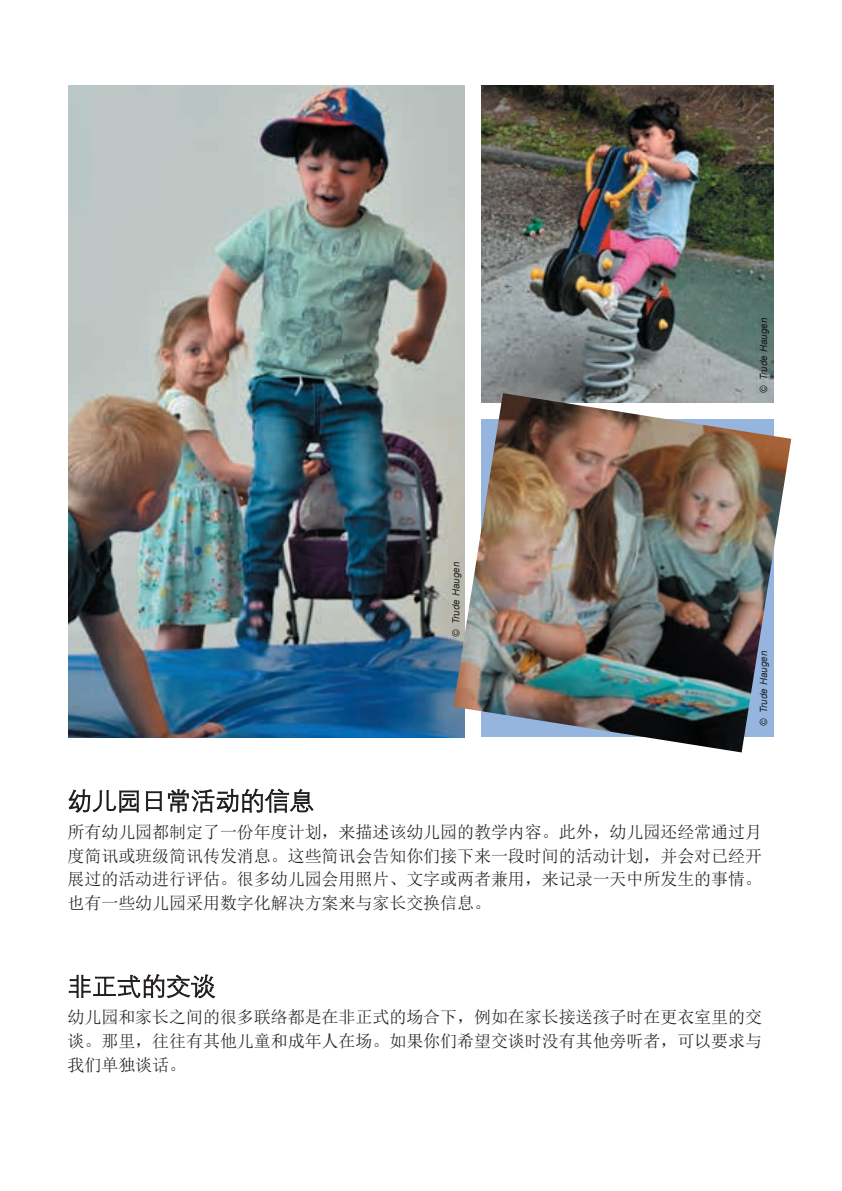
<style>
.page{position:relative;width:842px;height:1191px;background:#fff}
.page>*{position:absolute;margin:0;border:0;box-sizing:border-box;transform-origin:0 0}
.t1{font:300 24.6px "Deng Xian";color:#231f20}
.t2{font:17px/23.8px "Sim Sun";color:#231f20;text-align:justify}
.t3{font:italic 10px "Arial";letter-spacing:.01em;color:#000}
</style>
<div class="page">
<img style="left:68px;top:85px;width:397px;height:652px">
<img style="left:482px;top:85px;width:292px;height:308px">
<img style="left:453px;top:393px;width:338px;height:359px">
<p class="t3" style="left:449px;top:637px;width:77px;rotate:-90deg">© Trude Haugen</p>
<p class="t3" style="left:757px;top:393px;width:77px;rotate:-90deg">© Trude Haugen</p>
<p class="t3" style="left:757px;top:726px;width:77px;rotate:-90deg">© Trude Haugen</p>
<h1 class="t1" style="left:67px;top:785px;width:248px">幼儿园日常活动的信息</h1>
<p class="t2" style="left:67px;top:820px;width:696px">所有幼儿园都制定了一份年度计划，来描述该幼儿园的教学内容。此外，幼儿园还经常通过月度简讯或班级简讯传发消息。这些简讯会告知你们接下来一段时间的活动计划，并会对已经开展过的活动进行评估。很多幼儿园会用照片、文字或两者兼用，来记录一天中所发生的事情。也有一些幼儿园采用数字化解决方案来与家长交换信息。</p>
<h1 class="t1" style="left:67px;top:971px;width:149px">非正式的交谈</h1>
<p class="t2" style="left:67px;top:1005px;width:696px">幼儿园和家长之间的很多联络都是在非正式的场合下，例如在家长接送孩子时在更衣室里的交谈。那里，往往有其他儿童和成年人在场。如果你们希望交谈时没有其他旁听者，可以要求与我们单独谈话。</p>
</div>
